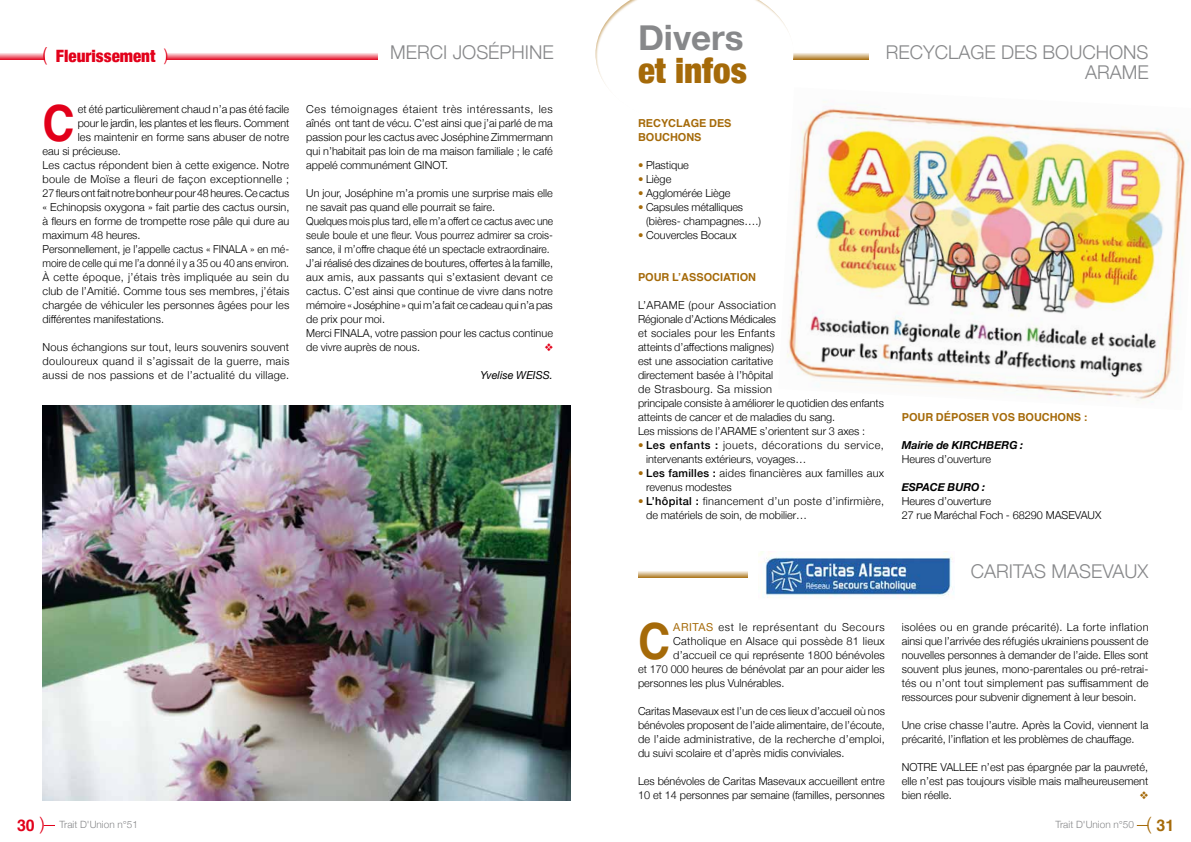
<style>
.page{position:relative;width:1191px;height:842px;background:#fff}
.page>*{position:absolute;margin:0;border:0;box-sizing:border-box;transform-origin:0 0}
.t1{font:700 49.9px "Helvetica";color:#e2001a;scale:.89 1}
.t2{font:700 49.9px "Helvetica";color:#a56a09;scale:.89 1}
.t3{font:900 condensed 35px "Helvetica Neue";color:#a56a09}
.t4{font:700 35px "Helvetica Neue";color:#87888a}
.t5{font:300 19px/20px "Helvetica Neue";color:#87888a;text-align:right}
.t6{font:900 condensed 17px "Helvetica Neue";color:#e2001a}
.t7{font:300 11px/14px "Helvetica Neue";color:#000}
.t8{font:300 11px/14px "Helvetica Neue";letter-spacing:.03em;color:#000}
.t9{font:700 11px/14px "Helvetica";color:#a56a09}
.t10{font:300 11px/14px "Helvetica Neue";letter-spacing:.02em;color:#000}
.t11{font:300 11px "Helvetica Neue";color:#000;scale:.95 1}
.t12{font:300 11px "Helvetica Neue";color:#000;scale:.94 1}
.t13{font:300 11px "Helvetica Neue";letter-spacing:.025em;color:#000}
.t14{font:300 11px "Helvetica Neue";letter-spacing:.055em;color:#000}
.t15{font:italic 700 11px "Helvetica Neue";color:#000}
.t16{font:italic 11px "Helvetica Neue";color:#000}
.t17{font:300 10px "Helvetica Neue";color:#87888a}
.s1{font-weight:300;font-stretch:normal;font-size:19px}
.s2{font-weight:300;font-stretch:normal}
.s3{color:#a56a09}
.s4{font-weight:500}
.s5{font-weight:400;color:#a56a09}
.s6{font-family:"Helvetica";font-weight:700;font-size:16px;color:#e2001a}
.s7{font-family:"Helvetica";font-size:18px;color:#e2001a}
.s8{font-family:"Helvetica";font-size:18px;color:#a56a09}
.s9{font-family:"Helvetica";font-weight:700;font-size:16px;color:#a56a09}
</style>
<div class="page">
<svg style="left:1136px;top:825px;width:12px;height:1px"></svg>
<svg style="left:0;top:53px;width:44px;height:7px"></svg>
<svg style="left:166px;top:53px;width:212px;height:7px"></svg>
<img style="left:43px;top:405px;width:527px;height:396px">
<svg style="left:795px;top:53px;width:73px;height:7px"></svg>
<svg style="left:638px;top:571px;width:109px;height:7px"></svg>
<img style="left:758px;top:551px;width:196px;height:47px">
<img style="left:787px;top:101px;width:402px;height:302px">
<h3 class="t6" style="left:43px;top:42px;width:127px"><span class="s1">(</span> Fleurissement <span class="s2">)</span></h3>
<h3 class="t5" style="left:390px;top:41px;width:165px">MERCI JOSÉPHINE</h3>
<h1 class="t1" style="left:43px;top:83px;width:38px">C</h1>
<p class="t7" style="left:78px;top:101px;width:213px">et été particulièrement chaud n’a pas été facile</p>
<p class="t7" style="left:306px;top:101px;width:248px;text-align:justify">Ces témoignages étaient très intéressants, les aînés ont tant de vécu. C’est ainsi que j’ai parlé de ma passion pour les cactus avec Joséphine Zimmermann qui n’habitait pas loin de ma maison familiale ; le café appelé communément GINOT.</p>
<p class="t7" style="left:306px;top:185px;width:248px">Un jour, Joséphine m’a promis une surprise mais elle ne savait pas quand elle pourrait se faire.<br>Quelques mois plus tard, elle m’a offert ce cactus avec une seule boule et une fleur. Vous pourrez admirer sa crois&shy;sance, il m’offre chaque été un spectacle extraordinaire.<br>J’ai réalisé des dizaines de boutures, offertes à la famille, aux amis, aux passants qui s’extasient devant ce cactus. C’est ainsi que continue de vivre dans notre mémoire « Joséphine » qui m’a fait ce cadeau qui n’a pas de prix pour moi.<br>Merci FINALA, votre passion pour les cactus continue de vivre auprès de nous.</p>
<p class="t16" style="left:480px;top:367px;width:74px">Yvelise WEISS.</p>
<p class="t7" style="left:78px;top:115px;width:213px">pour le jardin, les plantes et les fleurs. Comment</p>
<p class="t7" style="left:78px;top:129px;width:213px">les maintenir en forme sans abuser de notre</p>
<p class="t7" style="left:43px;top:143px;width:80px">eau si précieuse.</p>
<p class="t7" style="left:43px;top:157px;width:248px">Les cactus répondent bien à cette exigence. Notre</p>
<p class="t8" style="left:43px;top:171px;width:248px">boule de Moïse a fleuri de façon exceptionnelle ;</p>
<p class="t7" style="left:43px;top:185px;width:248px">27 fleurs ont fait notre bonheur pour 48 heures. Ce cactus</p>
<p class="t7" style="left:43px;top:199px;width:248px">« Echinopsis oxygona » fait partie des cactus oursin,</p>
<p class="t7" style="left:43px;top:213px;width:248px">à fleurs en forme de trompette rose pâle qui dure au</p>
<p class="t7" style="left:43px;top:227px;width:100px">maximum 48 heures.</p>
<p class="t11" style="left:43px;top:240px;width:261px">Personnellement, je l’appelle cactus « FINALA » en mé-</p>
<p class="t12" style="left:43px;top:254px;width:264px">moire de celle qui me l’a donné il y a 35 ou 40 ans environ.</p>
<p class="t8" style="left:43px;top:269px;width:248px">À cette époque, j’étais très impliquée au sein du</p>
<p class="t7" style="left:43px;top:283px;width:248px">club de l’Amitié. Comme tous ses membres, j’étais</p>
<p class="t7" style="left:43px;top:297px;width:248px">chargée de véhiculer les personnes âgées pour les</p>
<p class="t7" style="left:43px;top:311px;width:123px">différentes manifestations.</p>
<p class="t7" style="left:43px;top:339px;width:248px;text-align:justify">Nous échangions sur tout, leurs souvenirs souvent douloureux quand il s’agissait de la guerre, mais aussi de nos passions et de l’actualité du village.</p>
<h2 class="t4" style="left:638px;top:10px;width:107px">Divers</h2>
<h2 class="t3" style="left:638px;top:42px;width:110px">et infos</h2>
<h3 class="t5" style="left:886px;top:41px;width:264px">RECYCLAGE DES BOUCHONS<br>ARAME</h3>
<p class="t9" style="left:638px;top:116px;width:95px">RECYCLAGE DES<br>BOUCHONS</p>
<p class="t7" style="left:638px;top:157px;width:52px"><span class="s3">•</span> Plastique</p>
<p class="t7" style="left:638px;top:171px;width:35px"><span class="s3">•</span> Liège</p>
<p class="t7" style="left:638px;top:185px;width:94px"><span class="s3">•</span> Agglomérée Liège</p>
<p class="t7" style="left:646px;top:199px;width:116px;text-indent:-8px"><span class="s3">•</span> Capsules métalliques (bières- champagnes….)</p>
<p class="t7" style="left:638px;top:227px;width:100px"><span class="s3">•</span> Couvercles Bocaux</p>
<p class="t9" style="left:638px;top:270px;width:120px">POUR L’ASSOCIATION</p>
<p class="t7" style="left:638px;top:297px;width:247px">L’ARAME (pour Association<br>Régionale d’Actions Médicales<br>et sociales pour les Enfants<br>atteints d’affections malignes)<br>est une association caritative<br>directement basée à l’hôpital<br>de Strasbourg. Sa mission<br>principale consiste à améliorer le quotidien des enfants atteints de cancer et de maladies du sang.<br>Les missions de l’ARAME s’orientent sur 3 axes :</p>
<p class="t7" style="left:646px;top:437px;width:239px;text-indent:-8px"><span class="s3">•</span> <span class="s4">Les enfants :</span> jouets, décorations du service, intervenants extérieurs, voyages…</p>
<p class="t10" style="left:646px;top:465px;width:239px;text-indent:-8px"><span class="s3">•</span> <span class="s4">Les familles :</span> aides financières aux familles aux revenus modestes</p>
<p class="t8" style="left:646px;top:493px;width:239px;text-indent:-8px"><span class="s3">•</span> <span class="s4">L’hôpital :</span> financement d’un poste d’infirmière, de matériels de soin, de mobilier…</p>
<p class="t9" style="left:901px;top:410px;width:187px">POUR DÉPOSER VOS BOUCHONS :</p>
<p class="t15" style="left:901px;top:436px;width:123px">Mairie de KIRCHBERG :</p>
<p class="t7" style="left:901px;top:451px;width:91px">Heures d’ouverture</p>
<p class="t15" style="left:901px;top:478px;width:85px">ESPACE BURO :</p>
<p class="t7" style="left:901px;top:493px;width:201px">Heures d’ouverture<br>27 rue Maréchal Foch - 68290 MASEVAUX</p>
<h3 class="t5" style="left:970px;top:560px;width:179px">CARITAS MASEVAUX</h3>
<h1 class="t2" style="left:638px;top:601px;width:38px">C</h1>
<p class="t14" style="left:673px;top:618px;width:213px"><span class="s5">ARITAS</span> est le représentant du Secours</p>
<p class="t13" style="left:673px;top:632px;width:213px">Catholique en Alsace qui possède 81 lieux</p>
<p class="t7" style="left:673px;top:647px;width:213px">d’accueil ce qui représente 1800 bénévoles</p>
<p class="t7" style="left:638px;top:661px;width:248px">et 170 000 heures de bénévolat par an pour aider les</p>
<p class="t7" style="left:638px;top:675px;width:148px">personnes les plus Vulnérables.</p>
<p class="t7" style="left:638px;top:703px;width:248px;text-align:justify">Caritas Masevaux est l’un de ces lieux d’accueil où nos bénévoles proposent de l’aide alimentaire, de l’écoute, de l’aide administrative, de la recherche d’emploi, du suivi scolaire et d’après midis conviviales.</p>
<p class="t7" style="left:638px;top:773px;width:248px">Les bénévoles de Caritas Masevaux accueillent entre<br>10 et 14 personnes par semaine (familles, personnes</p>
<p class="t7" style="left:901px;top:619px;width:248px;text-align:justify">isolées ou en grande précarité). La forte inflation ainsi que l’arrivée des réfugiés ukrainiens poussent de nouvelles personnes à demander de l’aide. Elles sont souvent plus jeunes, mono-parentales ou pré-retrai&shy;tés ou n’ont tout simplement pas suffisamment de ressources pour subvenir dignement à leur besoin.</p>
<p class="t7" style="left:901px;top:717px;width:248px">Une crise chasse l’autre. Après la Covid, viennent la précarité, l’inflation et les problèmes de chauffage.</p>
<p class="t7" style="left:901px;top:759px;width:248px;text-align:justify">NOTRE VALLEE n’est pas épargnée par la pauvreté, elle n’est pas toujours visible mais malheureusement bien réelle.</p>
<p class="t17" style="left:17px;top:816px;width:122px"><span class="s6">30</span> <span class="s7">)</span> Trait D'Union n°51</p>
<p class="t17" style="left:1055px;top:816px;width:120px">Trait D'Union n°50 <span class="s8">(</span> <span class="s9">31</span></p>
</div>
